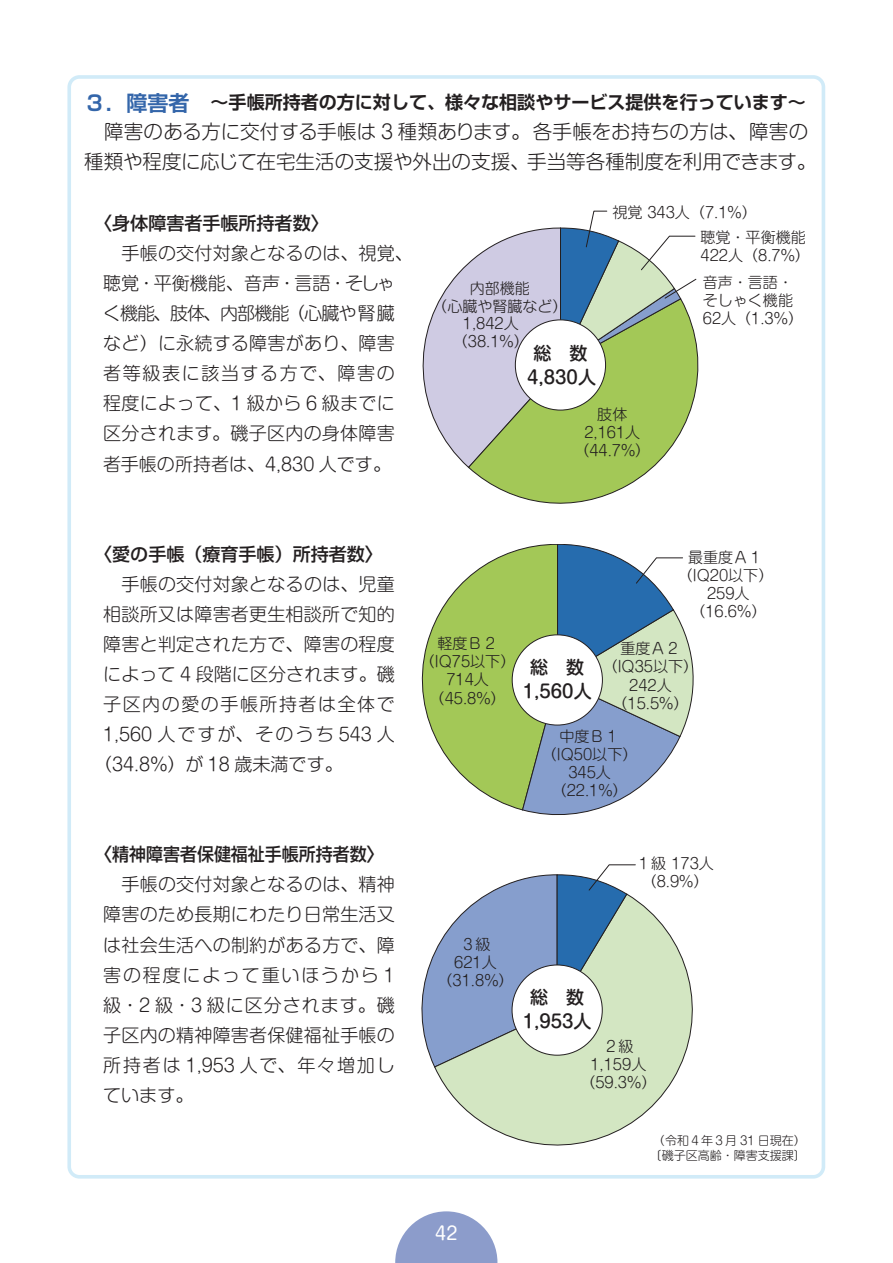
<style>
.page{position:relative;width:893px;height:1263px;background:#fff}
.page>*{position:absolute;margin:0;border:0;box-sizing:border-box;transform-origin:0 0}
.t1{font:19.5px/29.7px "Shin M Go Pr 6 Light 90 msp RKSJ H";color:#231f20}
.t2{font:18px/30px "Shin M Go Pr 6 Light 90 msp RKSJ H";letter-spacing:.01em;color:#231f20}
.t3{font:18px "Shin Go Pr 6 Medium 90 msp RKSJ H";color:#231f20}
.t4{font:18px "Shin Go Pr 6 De Bold 90 msp RKSJ H";color:#231f20}
.t5{font:18px/24px "Shin M Go Pro Medium 90 msp RKSJ H";color:#231f20;text-align:center}
.t6{font:18px "Shin M Go Pr 6 Light 90 msp RKSJ H";letter-spacing:.11em;color:#231f20}
.t7{font:18px "Shin M Go Pr 6 Light 90 msp RKSJ H";letter-spacing:.085em;color:#231f20}
.t8{font:18px "Shin M Go Pr 6 Regular 90 msp RKSJ H";color:#fff}
.t9{font:15px/18px "Shin M Go Pro Light 90 msp RKSJ H";color:#231f20;text-align:center}
.t10{font:12px/15px "Shin M Go Pr 6 Light 90 msp RKSJ H";color:#231f20}
.s1{font-size:21px;color:#3466aa}
</style>
<div class="page">
<svg style="left:395px;top:1211px;width:102px;height:52px"></svg>
<div style="left:67px;top:75px;width:758px;height:1104px;border:4px solid #d1ebf8;border-radius:10px"></div>
<svg style="left:468px;top:346px;width:231px;height:158px"></svg>
<svg style="left:422px;top:211px;width:275px;height:257px"></svg>
<svg style="left:422px;top:544px;width:272px;height:271px"></svg>
<div style="left:512px;top:635px;width:90px;height:90px;background:#fff;border-radius:50%"></div>
<svg style="left:434px;top:899px;width:259px;height:247px"></svg>
<svg style="left:421px;top:864px;width:215px;height:204px"></svg>
<p class="t4" style="left:84px;top:96px;width:723px"><span class="s1">３．障害者　</span>～手帳所持者の方に対して、様々な相談やサービス提供を行っています～</p>
<p class="t1" style="left:84px;top:120px;width:733px">　障害のある方に交付する手帳は 3 種類あります。各手帳をお持ちの方は、障害の種類や程度に応じて在宅生活の支援や外出の支援、手当等各種制度を利用できます。</p>
<p class="t3" style="left:94px;top:216px;width:236px">〈身体障害者手帳所持者数〉</p>
<p class="t2" style="left:103px;top:241px;width:311px">　手帳の交付対象となるのは、視覚、聴覚・平衡機能、音声・言語・そしゃく機能、肢体、内部機能（心臓や腎臓など）に永続する障害があり、障害者等級表に該当する方で、障害の程度によって、1 級から 6 級までに区分されます。磯子区内の身体障害者手帳の所持者は、4,830 人です。</p>
<p class="t3" style="left:94px;top:547px;width:290px">〈愛の手帳（療育手帳）所持者数〉</p>
<p class="t2" style="left:103px;top:571px;width:293px">　手帳の交付対象となるのは、児童</p>
<p class="t2" style="left:103px;top:602px;width:293px">相談所又は障害者更生相談所で知的</p>
<p class="t2" style="left:103px;top:632px;width:293px">障害と判定された方で、障害の程度</p>
<p class="t2" style="left:103px;top:662px;width:293px">によって 4 段階に区分されます。磯</p>
<p class="t7" style="left:103px;top:698px;width:293px">子区内の愛の手帳所持者は全体で</p>
<p class="t6" style="left:103px;top:728px;width:293px">1,560 人ですが、そのうち 543 人</p>
<p class="t2" style="left:94px;top:752px;width:250px">（34.8%）が 18 歳未満です。</p>
<p class="t3" style="left:94px;top:848px;width:292px">〈精神障害者保健福祉手帳所持者数〉</p>
<p class="t2" style="left:103px;top:872px;width:293px;text-align:justify">　手帳の交付対象となるのは、精神障害のため長期にわたり日常生活又は社会生活への制約がある方で、障害の程度によって重いほうから 1級・2 級・3 級に区分されます。磯子区内の精神障害者保健福祉手帳の所持者は 1,953 人で、年々増加しています。</p>
<p class="t9" style="left:612px;top:205px;width:146px">視覚 343人（7.1%）</p>
<p class="t9" style="left:432px;top:281px;width:137px">内部機能<br>（心臓や腎臓など）</p>
<p class="t9" style="left:453px;top:316px;width:77px">1,842人（38.1%）</p>
<p class="t5" style="left:527px;top:344px;width:70px;line-height:23.4px">総　数<br>4,830人</p>
<p class="t9" style="left:574px;top:407px;width:77px">肢体<br>2,161人（44.7%）</p>
<p class="t9" style="left:700px;top:230px;width:111px;text-align:left">聴覚・平衡機能<br>422人（8.7%）</p>
<p class="t9" style="left:703px;top:275px;width:102px;text-align:left">音声・言語・そしゃく機能<br>62人（1.3%）</p>
<p class="t9" style="left:678px;top:551px;width:97px">最重度Ａ１（IQ20以下）<br>259人（16.6%）</p>
<p class="t9" style="left:420px;top:637px;width:97px">軽度Ｂ２（IQ75以下）<br>714人（45.8%）</p>
<p class="t5" style="left:523px;top:658px;width:70px">総　数<br>1,560人</p>
<p class="t9" style="left:603px;top:642px;width:97px">重度Ａ２（IQ35以下）<br>242人（15.5%）</p>
<p class="t9" style="left:542px;top:729px;width:97px">中度Ｂ１（IQ50以下）<br>345人（22.1%）</p>
<p class="t9" style="left:437px;top:937px;width:77px">３級<br>621人（31.8%）</p>
<p class="t9" style="left:636px;top:857px;width:79px">１級 173人（8.9%）</p>
<p class="t5" style="left:523px;top:988px;width:70px">総　数<br>1,953人</p>
<p class="t9" style="left:580px;top:1039px;width:77px">２級<br>1,159人（59.3%）</p>
<p class="t10" style="left:650px;top:1134px;width:158px">（令和４年３月 31 日現在）〔磯子区高齢・障害支援課〕</p>
<p class="t8" style="left:435px;top:1226px;width:24px">42</p>
</div>
